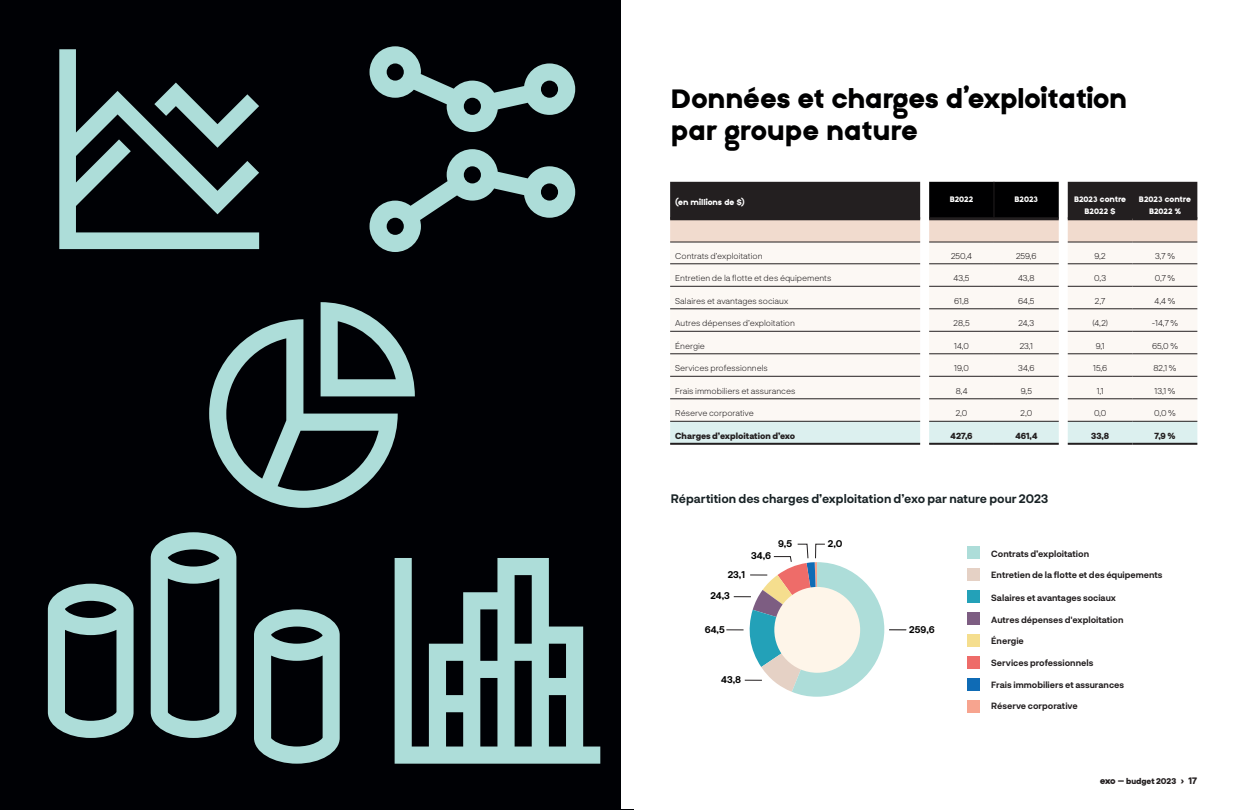
<style>
.page{position:relative;width:1242px;height:810px;background:#fff}
.page>*{position:absolute;margin:0;border:0;box-sizing:border-box;transform-origin:0 0}
.t1{font:800 30px/32px "EXO SANS EB V2";color:#000001}
.t2{font:700 12px "Neurial Grotesk";color:#182225}
.t3{font:700 9.5px "Neurial Grotesk";letter-spacing:-.01em;color:#000001}
.t4{font:800 9px/11.2px "EXO SANS EB V2";color:#fff;text-align:center}
.t5{font:700 8.8px "Neurial Grotesk";color:#231f20}
.t6{font:300 8.5px "Neurial Grotesk";color:#231f20}
.t7{font:800 8.5px "Neurial Grotesk";color:#231f20}
.t8{font:800 8px "Neurial Grotesk";color:#231f20}
.s1{font-weight:700;font-size:10px}
.s2{font-family:"EXO SANS EB V2";font-size:10px}
.s3{font-size:9px}
</style>
<div class="page">
<div style="left:0;top:0;width:634px;height:810px;background:#000105"></div>
<svg style="left:209px;top:302px;width:206px;height:206px"></svg>
<svg style="left:151px;top:532px;width:85px;height:206px"></svg>
<svg style="left:48px;top:584px;width:86px;height:154px"></svg>
<svg style="left:254px;top:609px;width:86px;height:155px"></svg>
<svg style="left:395px;top:558px;width:205px;height:206px;fill:#adddd9"></svg>
<svg style="left:370px;top:46px;width:205px;height:86px"></svg>
<svg style="left:370px;top:149px;width:205px;height:103px"></svg>
<svg style="left:59px;top:49px;width:200px;height:200px"></svg>
<div style="left:621px;top:0;width:621px;height:809px;background:#fff"></div>
<svg style="left:670px;top:182px;width:527px;height:60px;background:#6f6561"></svg>
<svg style="left:670px;top:242px;width:527px;height:179px;fill:#fcf8f4"></svg>
<svg style="left:670px;top:421px;width:527px;height:23px;background:#dbeeed"></svg>
<hr style="left:670px;top:264px;width:250px;height:1px;background:#231f20">
<hr style="left:929px;top:264px;width:65px;height:1px;background:#231f20">
<hr style="left:994px;top:264px;width:65px;height:1px;background:#231f20">
<hr style="left:1068px;top:264px;width:65px;height:1px;background:#231f20">
<hr style="left:1133px;top:264px;width:64px;height:1px;background:#231f20">
<hr style="left:929px;top:286px;width:65px;height:1px;background:#231f20">
<hr style="left:994px;top:286px;width:65px;height:1px;background:#231f20">
<hr style="left:1068px;top:286px;width:65px;height:1px;background:#231f20">
<hr style="left:1133px;top:286px;width:64px;height:1px;background:#231f20">
<hr style="left:993px;top:182px;width:1px;height:35px;background:#231f20">
<hr style="left:929px;top:217px;width:65px;height:3px;background:#231f20">
<hr style="left:994px;top:217px;width:65px;height:3px;background:#231f20">
<hr style="left:1068px;top:217px;width:65px;height:3px;background:#231f20">
<hr style="left:1133px;top:217px;width:64px;height:3px;background:#231f20">
<hr style="left:929px;top:242px;width:65px;height:1px;background:#231f20">
<hr style="left:994px;top:242px;width:65px;height:1px;background:#231f20">
<hr style="left:1068px;top:242px;width:65px;height:1px;background:#231f20">
<hr style="left:1133px;top:242px;width:64px;height:1px;background:#231f20">
<hr style="left:929px;top:309px;width:65px;height:1px;background:#231f20">
<hr style="left:994px;top:309px;width:65px;height:1px;background:#231f20">
<hr style="left:1068px;top:309px;width:65px;height:1px;background:#231f20">
<hr style="left:1133px;top:309px;width:64px;height:1px;background:#231f20">
<hr style="left:929px;top:331px;width:65px;height:1px;background:#231f20">
<hr style="left:994px;top:331px;width:65px;height:1px;background:#231f20">
<hr style="left:1068px;top:331px;width:65px;height:1px;background:#231f20">
<hr style="left:1133px;top:331px;width:64px;height:1px;background:#231f20">
<hr style="left:929px;top:354px;width:65px;height:1px;background:#231f20">
<hr style="left:994px;top:354px;width:65px;height:1px;background:#231f20">
<hr style="left:1068px;top:354px;width:65px;height:1px;background:#231f20">
<hr style="left:1133px;top:354px;width:64px;height:1px;background:#231f20">
<hr style="left:929px;top:376px;width:65px;height:1px;background:#231f20">
<hr style="left:994px;top:376px;width:65px;height:1px;background:#231f20">
<hr style="left:1068px;top:376px;width:65px;height:1px;background:#231f20">
<hr style="left:1133px;top:376px;width:64px;height:1px;background:#231f20">
<hr style="left:929px;top:399px;width:65px;height:1px;background:#231f20">
<hr style="left:994px;top:399px;width:65px;height:1px;background:#231f20">
<hr style="left:1068px;top:399px;width:65px;height:1px;background:#231f20">
<hr style="left:1133px;top:399px;width:64px;height:1px;background:#231f20">
<hr style="left:929px;top:421px;width:65px;height:1px;background:#231f20">
<hr style="left:994px;top:421px;width:65px;height:1px;background:#231f20">
<hr style="left:1068px;top:421px;width:65px;height:1px;background:#231f20">
<hr style="left:1133px;top:421px;width:64px;height:1px;background:#231f20">
<hr style="left:670px;top:217px;width:250px;height:3px;background:#231f20">
<hr style="left:670px;top:242px;width:250px;height:1px;background:#231f20">
<hr style="left:670px;top:286px;width:250px;height:1px;background:#231f20">
<hr style="left:670px;top:309px;width:250px;height:1px;background:#231f20">
<hr style="left:670px;top:331px;width:250px;height:1px;background:#231f20">
<hr style="left:670px;top:354px;width:250px;height:1px;background:#231f20">
<hr style="left:670px;top:376px;width:250px;height:1px;background:#231f20">
<hr style="left:670px;top:399px;width:250px;height:1px;background:#231f20">
<hr style="left:670px;top:421px;width:250px;height:1px;background:#231f20">
<hr style="left:670px;top:443px;width:250px;height:2px;background:#231f20">
<hr style="left:929px;top:443px;width:65px;height:2px;background:#231f20">
<hr style="left:994px;top:443px;width:65px;height:2px;background:#231f20">
<hr style="left:1068px;top:443px;width:65px;height:2px;background:#231f20">
<hr style="left:1133px;top:443px;width:64px;height:2px;background:#231f20">
<svg style="left:726px;top:544px;width:180px;height:153px"></svg>
<div style="left:774px;top:587px;width:86px;height:86px;background:#fef5e9;border-radius:50%"></div>
<div style="left:968px;top:546px;width:12px;height:13px;background:#adddd9"></div>
<div style="left:968px;top:568px;width:12px;height:13px;background:#e5d1c5"></div>
<div style="left:968px;top:590px;width:12px;height:13px;background:#23a1b8"></div>
<div style="left:968px;top:612px;width:12px;height:13px;background:#7d5d82"></div>
<div style="left:968px;top:634px;width:12px;height:13px;background:#f5de8e"></div>
<div style="left:968px;top:656px;width:12px;height:13px;background:#ee6c69"></div>
<div style="left:968px;top:678px;width:12px;height:13px;background:#0f6bb5"></div>
<div style="left:968px;top:701px;width:12px;height:12px;background:#f7a48f"></div>
<h1 class="t1" style="left:671px;top:84px;width:458px">Données et charges d’exploitation par groupe nature</h1>
<p class="t4" style="left:675px;top:197px;width:71px">(en millions de $)</p>
<p class="t4" style="left:950px;top:195px;width:25px">B2022</p>
<p class="t4" style="left:1015px;top:195px;width:25px">B2023</p>
<p class="t4" style="left:1074px;top:195px;width:53px">B2023 contre<br>B2022 $</p>
<p class="t4" style="left:1139px;top:195px;width:53px">B2023 contre<br>B2022 %</p>
<p class="t6" style="left:675px;top:250px;width:89px">Contrats d’exploitation</p>
<p class="t6" style="left:951px;top:250px;width:22px">250,4</p>
<p class="t6" style="left:1016px;top:250px;width:22px">259,6</p>
<p class="t6" style="left:1095px;top:250px;width:13px">9,2</p>
<p class="t6" style="left:1155px;top:250px;width:21px">3,7 %</p>
<p class="t6" style="left:675px;top:272px;width:158px">Entretien de la flotte et des équipements</p>
<p class="t6" style="left:954px;top:272px;width:17px">43,5</p>
<p class="t6" style="left:1018px;top:272px;width:18px">43,8</p>
<p class="t6" style="left:1094px;top:272px;width:13px">0,3</p>
<p class="t6" style="left:1155px;top:272px;width:22px">0,7 %</p>
<p class="t6" style="left:675px;top:295px;width:114px">Salaires et avantages sociaux</p>
<p class="t6" style="left:954px;top:295px;width:16px">61,8</p>
<p class="t6" style="left:1018px;top:295px;width:18px">64,5</p>
<p class="t6" style="left:1095px;top:295px;width:12px">2,7</p>
<p class="t6" style="left:1155px;top:295px;width:22px">4,4 %</p>
<p class="t6" style="left:675px;top:317px;width:121px">Autres dépenses d’exploitation</p>
<p class="t6" style="left:954px;top:317px;width:17px">28,5</p>
<p class="t6" style="left:1019px;top:317px;width:17px">24,3</p>
<p class="t6" style="left:1092px;top:317px;width:17px">(4,2)</p>
<p class="t6" style="left:1152px;top:317px;width:28px">-14,7 %</p>
<p class="t6" style="left:675px;top:340px;width:31px">Énergie</p>
<p class="t6" style="left:954px;top:340px;width:16px">14,0</p>
<p class="t6" style="left:1020px;top:340px;width:15px">23,1</p>
<p class="t6" style="left:1096px;top:340px;width:10px">9,1</p>
<p class="t6" style="left:1152px;top:340px;width:27px">65,0 %</p>
<p class="t6" style="left:675px;top:362px;width:94px">Services professionnels</p>
<p class="t6" style="left:954px;top:362px;width:16px">19,0</p>
<p class="t6" style="left:1018px;top:362px;width:18px">34,6</p>
<p class="t6" style="left:1093px;top:362px;width:16px">15,6</p>
<p class="t6" style="left:1153px;top:362px;width:25px">82,1 %</p>
<p class="t6" style="left:675px;top:385px;width:122px">Frais immobiliers et assurances</p>
<p class="t6" style="left:956px;top:385px;width:13px">8,4</p>
<p class="t6" style="left:1021px;top:385px;width:13px">9,5</p>
<p class="t6" style="left:1097px;top:385px;width:8px">1,1</p>
<p class="t6" style="left:1154px;top:385px;width:23px">13,1 %</p>
<p class="t6" style="left:675px;top:407px;width:80px">Réserve corporative</p>
<p class="t6" style="left:956px;top:407px;width:13px">2,0</p>
<p class="t6" style="left:1021px;top:407px;width:13px">2,0</p>
<p class="t6" style="left:1094px;top:407px;width:14px">0,0</p>
<p class="t6" style="left:1154px;top:407px;width:23px">0,0 %</p>
<p class="t7" style="left:675px;top:429px;width:122px">Charges d’exploitation d’exo</p>
<p class="t7" style="left:951px;top:429px;width:23px">427,6</p>
<p class="t7" style="left:1015px;top:429px;width:24px">461,4</p>
<p class="t7" style="left:1091px;top:429px;width:20px">33,8</p>
<p class="t7" style="left:1154px;top:429px;width:23px">7,9 %</p>
<h2 class="t2" style="left:671px;top:490px;width:379px">Répartition des charges d’exploitation d’exo par nature pour 2023</h2>
<p class="t3" style="left:778px;top:537px;width:16px">9,5</p>
<p class="t3" style="left:828px;top:537px;width:16px">2,0</p>
<p class="t3" style="left:751px;top:549px;width:21px">34,6</p>
<p class="t5" style="left:991px;top:548px;width:99px">Contrats d’exploitation</p>
<p class="t5" style="left:991px;top:569px;width:173px">Entretien de la flotte et des équipements</p>
<p class="t5" style="left:991px;top:591px;width:126px">Salaires et avantages sociaux</p>
<p class="t5" style="left:991px;top:614px;width:134px">Autres dépenses d'exploitation</p>
<p class="t5" style="left:991px;top:634px;width:34px">Énergie</p>
<p class="t5" style="left:991px;top:656px;width:104px">Services professionnels</p>
<p class="t5" style="left:991px;top:679px;width:134px">Frais immobiliers et assurances</p>
<p class="t5" style="left:991px;top:700px;width:88px">Réserve corporative</p>
<p class="t3" style="left:728px;top:567px;width:19px">23,1</p>
<p class="t3" style="left:710px;top:589px;width:21px">24,3</p>
<p class="t3" style="left:705px;top:622px;width:21px">64,5</p>
<p class="t3" style="left:909px;top:622px;width:27px">259,6</p>
<p class="t3" style="left:721px;top:673px;width:21px">43,8</p>
<p class="t8" style="left:1118px;top:775px;width:81px"><span class="s1">–</span> budget 2023 <span class="s2">&gt;</span> <span class="s3">17</span></p>
</div>
